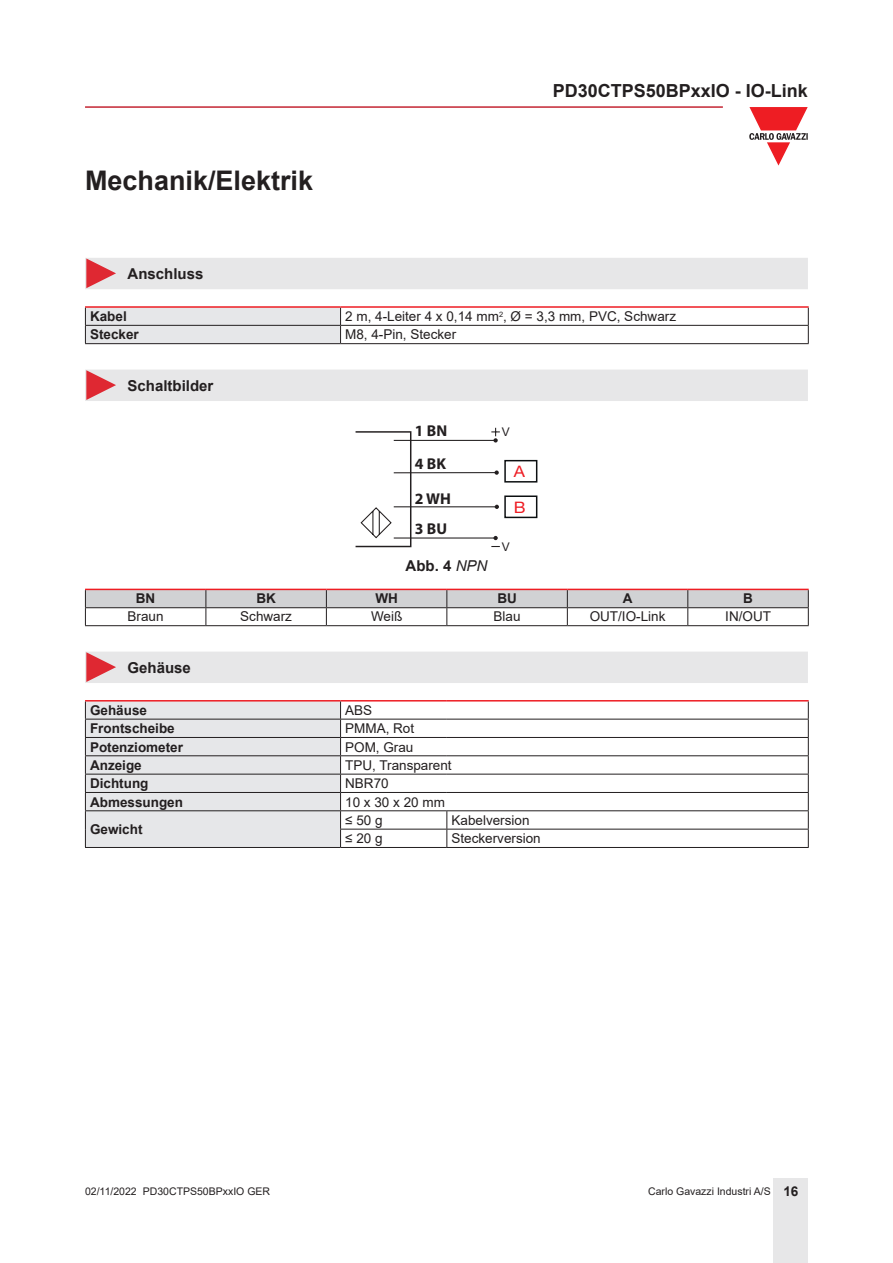
<style>
.page{position:relative;width:893px;height:1263px;background:#fff}
.page>*{position:absolute;margin:0;border:0;box-sizing:border-box;transform-origin:0 0}
.Titolo01{font:700 27px "Arial";color:#231f20}
.t1{font:700 18px "Arial";color:#231f20}
.t2{font:15.9px "Helvetica Neue LT Std";color:#ee1d24;scale:1.09 1}
.t3{font:700 15.75px "Myriad Pro";color:#231f20}
.Titolo03{font:700 15px "Arial";color:#231f20}
.TestoTabella{font:13.5px "Arial";color:#231f20}
.TestoTabellaFndGSx{font:700 13.5px "Arial";color:#231f20}
.TestoTabellaCen{font:13.5px "Arial";color:#231f20}
.TitoloTabellaCen{font:700 13.5px "Arial";color:#231f20}
.t4{font:12px "Arial";color:#231f20}
.t5{font:10.5px "Arial";color:#231f20}
.s1{font-weight:400;font-style:italic}
.s2{font-weight:700;font-size:13.5px}
</style>
<div class="page">
<hr style="left:85px;top:106px;width:638px;height:2px;background:#c42633">
<div style="left:774px;top:1178px;width:34px;height:85px;background:#e7e7e8"></div>
<svg style="left:749px;top:107px;width:59px;height:59px"></svg>
<div style="left:85px;top:258px;width:723px;height:31px;background:#e7e7e8"></div>
<hr style="left:85px;top:306px;width:256px;height:2px;background:#ee1d23">
<hr style="left:341px;top:306px;width:468px;height:2px;background:#ee1d23">
<hr style="left:341px;top:325px;width:468px;height:1px;background:#231f20">
<svg style="left:85px;top:307px;width:256px;height:36px;background:#dfdbdd"></svg>
<svg style="left:808px;top:308px;width:1px;height:35px"></svg>
<hr style="left:85px;top:343px;width:256px;height:1px;background:#231f20">
<hr style="left:341px;top:343px;width:468px;height:1px;background:#231f20">
<div style="left:85px;top:370px;width:723px;height:31px;background:#e7e7e8"></div>
<svg style="left:360px;top:427px;width:140px;height:121px"></svg>
<div style="left:504px;top:460px;width:33px;height:23px;border:1px solid #0c0f11"></div>
<div style="left:504px;top:495px;width:33px;height:23px;border:1px solid #0c0f11"></div>
<svg style="left:85px;top:589px;width:724px;height:36px"></svg>
<hr style="left:85px;top:625px;width:121px;height:1px;background:#231f20">
<hr style="left:206px;top:625px;width:120px;height:1px;background:#231f20">
<hr style="left:326px;top:625px;width:121px;height:1px;background:#231f20">
<hr style="left:447px;top:625px;width:120px;height:1px;background:#231f20">
<hr style="left:567px;top:625px;width:121px;height:1px;background:#231f20">
<hr style="left:688px;top:625px;width:121px;height:1px;background:#231f20">
<div style="left:85px;top:652px;width:723px;height:31px;background:#e7e7e8"></div>
<hr style="left:85px;top:700px;width:256px;height:1px;background:#ee1d23">
<hr style="left:341px;top:700px;width:106px;height:1px;background:#ee1d23">
<hr style="left:447px;top:700px;width:362px;height:1px;background:#ee1d23">
<hr style="left:341px;top:719px;width:106px;height:1px;background:#231f20">
<hr style="left:447px;top:719px;width:362px;height:1px;background:#231f20">
<hr style="left:341px;top:737px;width:106px;height:1px;background:#231f20">
<hr style="left:447px;top:737px;width:362px;height:1px;background:#231f20">
<hr style="left:341px;top:755px;width:106px;height:1px;background:#231f20">
<hr style="left:447px;top:755px;width:362px;height:1px;background:#231f20">
<hr style="left:341px;top:774px;width:106px;height:1px;background:#231f20">
<hr style="left:447px;top:774px;width:362px;height:1px;background:#231f20">
<hr style="left:341px;top:792px;width:106px;height:1px;background:#231f20">
<hr style="left:447px;top:792px;width:362px;height:1px;background:#231f20">
<hr style="left:341px;top:810px;width:106px;height:1px;background:#231f20">
<hr style="left:447px;top:810px;width:362px;height:1px;background:#231f20">
<hr style="left:340px;top:829px;width:107px;height:1px;background:#231f20">
<svg style="left:85px;top:701px;width:256px;height:146px;background:#dcdcde"></svg>
<hr style="left:447px;top:829px;width:362px;height:1px;background:#231f20">
<svg style="left:446px;top:811px;width:1px;height:36px"></svg>
<svg style="left:808px;top:701px;width:1px;height:146px"></svg>
<hr style="left:85px;top:847px;width:256px;height:1px;background:#231f20">
<hr style="left:341px;top:847px;width:106px;height:1px;background:#231f20">
<hr style="left:447px;top:847px;width:362px;height:1px;background:#231f20">
<p class="Titolo01" style="left:85px;top:161px;width:230px">Mechanik/Elektrik</p>
<p class="Titolo03" style="left:128px;top:263px;width:77px">Anschluss</p>
<h2 class="t1" style="left:553px;top:78px;width:257px">PD30CTPS50BPxxIO - IO-Link</h2>
<p class="TestoTabellaFndGSx" style="left:90px;top:307px;width:38px">Kabel</p>
<p class="TestoTabella" style="left:345px;top:307px;width:332px">2 m, 4-Leiter 4 x 0,14 mm<sup>2</sup>, Ø = 3,3 mm, PVC, Schwarz</p>
<p class="TestoTabellaFndGSx" style="left:90px;top:325px;width:50px">Stecker</p>
<p class="TestoTabella" style="left:345px;top:325px;width:113px">M8, 4-Pin, Stecker</p>
<p class="Titolo03" style="left:128px;top:375px;width:87px">Schaltbilder</p>
<p class="t3" style="left:415px;top:421px;width:34px">1 BN</p>
<p class="t4" style="left:502px;top:424px;width:9px">V</p>
<p class="t3" style="left:415px;top:454px;width:33px">4 BK</p>
<p class="t3" style="left:415px;top:488px;width:38px">2 WH</p>
<p class="t3" style="left:415px;top:518px;width:34px">3 BU</p>
<p class="Titolo03" style="left:406px;top:555px;width:83px">Abb. 4 <span class="s1">NPN</span></p>
<p class="t2" style="left:514px;top:462px;width:12px">A</p>
<p class="t2" style="left:514px;top:498px;width:12px">B</p>
<p class="t4" style="left:502px;top:539px;width:9px">V</p>
<p class="TitoloTabellaCen" style="left:136px;top:589px;width:21px">BN</p>
<p class="TitoloTabellaCen" style="left:256px;top:589px;width:21px">BK</p>
<p class="TitoloTabellaCen" style="left:375px;top:589px;width:24px">WH</p>
<p class="TitoloTabellaCen" style="left:497px;top:589px;width:21px">BU</p>
<p class="TitoloTabellaCen" style="left:623px;top:589px;width:11px">A</p>
<p class="TitoloTabellaCen" style="left:743px;top:589px;width:11px">B</p>
<p class="TestoTabellaCen" style="left:128px;top:607px;width:38px">Braun</p>
<p class="TestoTabellaCen" style="left:240px;top:607px;width:53px">Schwarz</p>
<p class="TestoTabellaCen" style="left:371px;top:607px;width:33px">Weiß</p>
<p class="TestoTabellaCen" style="left:494px;top:607px;width:29px">Blau</p>
<p class="TestoTabellaCen" style="left:590px;top:607px;width:77px">OUT/IO-Link</p>
<p class="TestoTabellaCen" style="left:725px;top:607px;width:47px">IN/OUT</p>
<p class="Titolo03" style="left:128px;top:657px;width:65px">Gehäuse</p>
<p class="TestoTabellaFndGSx" style="left:90px;top:701px;width:59px">Gehäuse</p>
<p class="TestoTabella" style="left:345px;top:701px;width:29px">ABS</p>
<p class="TestoTabellaFndGSx" style="left:90px;top:719px;width:86px">Frontscheibe</p>
<p class="TestoTabella" style="left:345px;top:719px;width:71px">PMMA, Rot</p>
<p class="TestoTabellaFndGSx" style="left:90px;top:737px;width:95px">Potenziometer</p>
<p class="TestoTabella" style="left:345px;top:737px;width:70px">POM, Grau</p>
<p class="TestoTabellaFndGSx" style="left:90px;top:756px;width:53px">Anzeige</p>
<p class="TestoTabella" style="left:345px;top:756px;width:108px">TPU, Transparent</p>
<p class="TestoTabellaFndGSx" style="left:90px;top:774px;width:60px">Dichtung</p>
<p class="TestoTabella" style="left:345px;top:774px;width:45px">NBR70</p>
<p class="TestoTabellaFndGSx" style="left:90px;top:792px;width:95px">Abmessungen</p>
<p class="TestoTabella" style="left:345px;top:792px;width:101px">10 x 30 x 20 mm</p>
<p class="TestoTabellaFndGSx" style="left:90px;top:820px;width:54px">Gewicht</p>
<p class="TestoTabella" style="left:345px;top:811px;width:39px">≤ 50 g</p>
<p class="TestoTabella" style="left:451px;top:811px;width:80px">Kabelversion</p>
<p class="TestoTabella" style="left:345px;top:829px;width:39px">≤ 20 g</p>
<p class="TestoTabella" style="left:451px;top:829px;width:91px">Steckerversion</p>
<p class="t5" style="left:85px;top:1183px;width:187px">02/11/2022 PD30CTPS50BPxxIO GER</p>
<p class="t5" style="left:648px;top:1183px;width:152px">Carlo Gavazzi Industri A/S <span class="s2">16</span></p>
</div>
